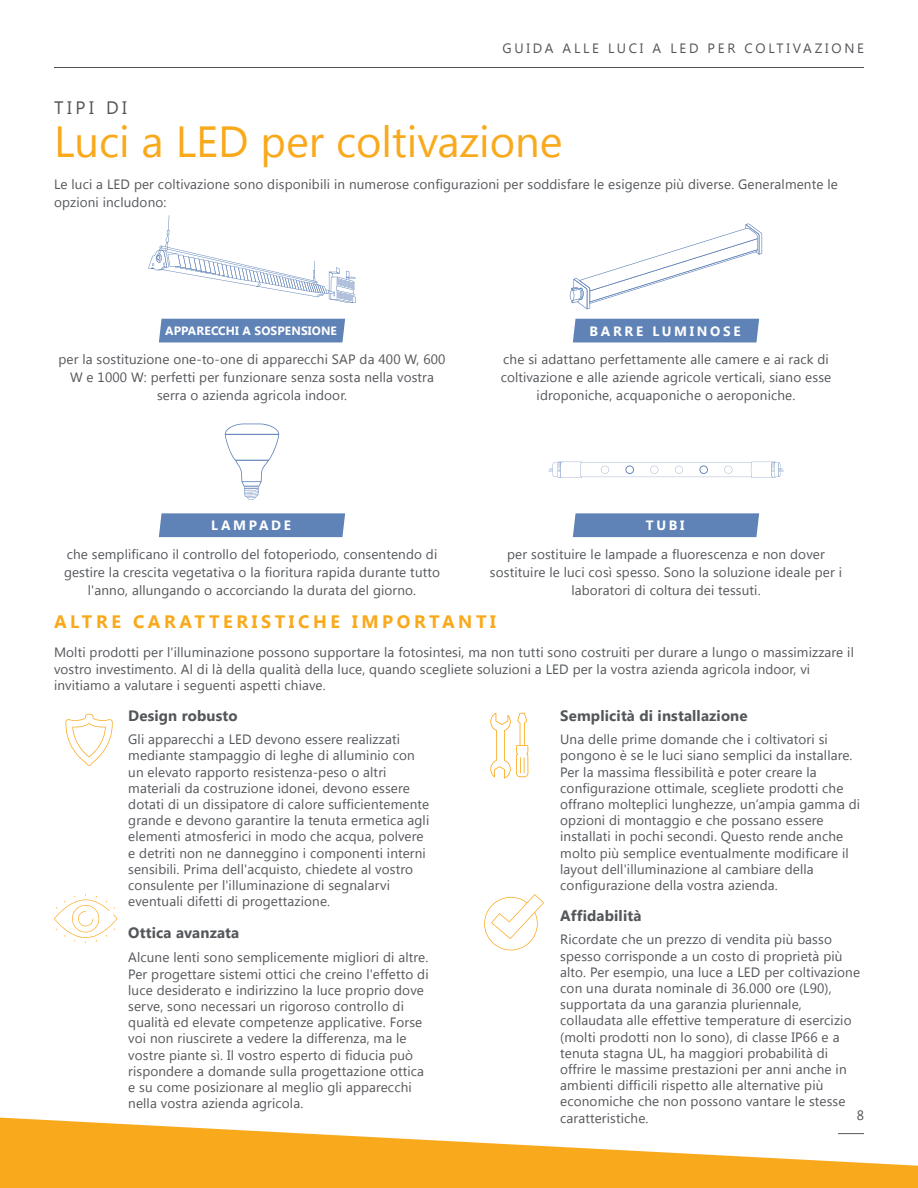
<style>
.page{position:relative;width:918px;height:1188px;background:#fff}
.page>*{position:absolute;margin:0;border:0;box-sizing:border-box;transform-origin:0 0}
.t1{font:43.5px "Segoe UI";color:#f9a91c}
.t2{font:700 18px "Segoe UI";letter-spacing:.2em;color:#f9a91c}
.t3{font:18px "Segoe UI";letter-spacing:.2em;color:#53565a}
.t4{font:700 15px "Segoe UI";letter-spacing:.01em;color:#53565a}
.t5{font:13.5px/16.2px "Segoe UI";letter-spacing:.01em;color:#53565a}
.t6{font:13.5px "Segoe UI";letter-spacing:.2em;color:#53565a}
.t7{font:700 13.5px "Segoe UI";letter-spacing:.2em;color:#fff}
.t8{font:700 12px "Segoe UI";letter-spacing:.01em;color:#fff}
</style>
<div class="page">
<hr style="left:54px;top:67px;width:810px;height:1px;background:#53565a">
<svg style="left:570px;top:223px;width:192px;height:86px"></svg>
<svg style="left:148px;top:215px;width:208px;height:88px"></svg>
<svg style="left:549px;top:462px;width:234px;height:16px"></svg>
<div style="left:573px;top:319px;width:186px;height:23px;background:#5f82b7"></div>
<div style="left:573px;top:513px;width:186px;height:24px;background:#5f82b7"></div>
<svg style="left:0;top:1118px;width:918px;height:70px;fill:#f9a91c"></svg>
<svg style="left:54px;top:894px;width:63px;height:49px"></svg>
<svg style="left:490px;top:713px;width:38px;height:65px"></svg>
<svg style="left:484px;top:894px;width:60px;height:56px"></svg>
<svg style="left:66px;top:714px;width:47px;height:52px"></svg>
<svg style="left:225px;top:424px;width:54px;height:76px"></svg>
<div style="left:159px;top:513px;width:186px;height:24px;background:#5f82b7"></div>
<div style="left:159px;top:319px;width:186px;height:23px;background:#5f82b7"></div>
<p class="t6" style="left:503px;top:39px;width:363px">GUIDA ALLE LUCI A LED PER COLTIVAZIONE</p>
<h2 class="t3" style="left:54px;top:94px;width:75px">TIPI DI</h2>
<h1 class="t1" style="left:54px;top:110px;width:510px">Luci a LED per coltivazione</h1>
<p class="t5" style="left:54px;top:174px;width:785px;line-height:18px">Le luci a LED per coltivazione sono disponibili in numerose configurazioni per soddisfare le esigenze più diverse. Generalmente le opzioni includono:</p>
<p class="t8" style="left:165px;top:322px;width:173px">APPARECCHI A SOSPENSIONE</p>
<p class="t7" style="left:590px;top:321px;width:153px">BARRE LUMINOSE</p>
<p class="t5" style="left:58px;top:349px;width:389px;line-height:18px;text-align:center">per la sostituzione one-to-one di apparecchi SAP da 400 W, 600<br>W e 1000 W: perfetti per funzionare senza sosta nella vostra serra o azienda agricola indoor.</p>
<p class="t5" style="left:501px;top:349px;width:332px;line-height:18px;text-align:center">che si adattano perfettamente alle camere e ai rack di coltivazione e alle aziende agricole verticali, siano esse idroponiche, acquaponiche o aeroponiche.</p>
<p class="t7" style="left:211px;top:516px;width:81px">LAMPADE</p>
<p class="t5" style="left:64px;top:544px;width:377px;line-height:18px;text-align:center">che semplificano il controllo del fotoperiodo, consentendo di gestire la crescita vegetativa o la fioritura rapida durante tutto l'anno, allungando o accorciando la durata del giorno.</p>
<p class="t7" style="left:646px;top:516px;width:40px">TUBI</p>
<p class="t5" style="left:490px;top:544px;width:354px;line-height:18px;text-align:center">per sostituire le lampade a fluorescenza e non dover sostituire le luci così spesso. Sono la soluzione ideale per i laboratori di coltura dei tessuti.</p>
<h2 class="t2" style="left:54px;top:608px;width:443px">ALTRE CARATTERISTICHE IMPORTANTI</h2>
<p class="t5" style="left:54px;top:644px;width:801px">Molti prodotti per l'illuminazione possono supportare la fotosintesi, ma non tutti sono costruiti per durare a lungo o massimizzare il vostro investimento. Al di là della qualità della luce, quando scegliete soluzioni a LED per la vostra azienda agricola indoor, vi invitiamo a valutare i seguenti aspetti chiave.</p>
<p class="t4" style="left:128px;top:705px;width:111px">Design robusto</p>
<p class="t5" style="left:128px;top:730px;width:303px">Gli apparecchi a LED devono essere realizzati mediante stampaggio di leghe di alluminio con un elevato rapporto resistenza-peso o altri materiali da costruzione idonei, devono essere dotati di un dissipatore di calore sufficientemente grande e devono garantire la tenuta ermetica agli elementi atmosferici in modo che acqua, polvere e detriti non ne danneggino i componenti interni sensibili. Prima dell'acquisto, chiedete al vostro consulente per l'illuminazione di segnalarvi eventuali difetti di progettazione.</p>
<p class="t4" style="left:128px;top:921px;width:113px">Ottica avanzata</p>
<p class="t5" style="left:128px;top:949px;width:302px">Alcune lenti sono semplicemente migliori di altre.<br>Per progettare sistemi ottici che creino l'effetto di luce desiderato e indirizzino la luce proprio dove serve, sono necessari un rigoroso controllo di qualità ed elevate competenze applicative. Forse voi non riuscirete a vedere la differenza, ma le vostre piante sì. Il vostro esperto di fiducia può rispondere a domande sulla progettazione ottica e su come posizionare al meglio gli apparecchi nella vostra azienda agricola.</p>
<p class="t4" style="left:560px;top:705px;width:189px">Semplicità di installazione</p>
<p class="t5" style="left:560px;top:730px;width:302px">Una delle prime domande che i coltivatori si pongono è se le luci siano semplici da installare.<br>Per la massima flessibilità e poter creare la configurazione ottimale, scegliete prodotti che offrano molteplici lunghezze, un’ampia gamma di opzioni di montaggio e che possano essere installati in pochi secondi. Questo rende anche molto più semplice eventualmente modificare il layout dell'illuminazione al cambiare della configurazione della vostra azienda.</p>
<p class="t4" style="left:560px;top:905px;width:83px">Affidabilità</p>
<p class="t5" style="left:560px;top:931px;width:301px">Ricordate che un prezzo di vendita più basso spesso corrisponde a un costo di proprietà più alto. Per esempio, una luce a LED per coltivazione con una durata nominale di 36.000 ore (L90), supportata da una garanzia pluriennale, collaudata alle effettive temperature di esercizio (molti prodotti non lo sono), di classe IP66 e a tenuta stagna UL, ha maggiori probabilità di offrire le massime prestazioni per anni anche in ambienti difficili rispetto alle alternative più economiche che non possono vantare le stesse caratteristiche.</p>
<p class="t5" style="left:857px;top:1106px;width:9px">8</p>
</div>
